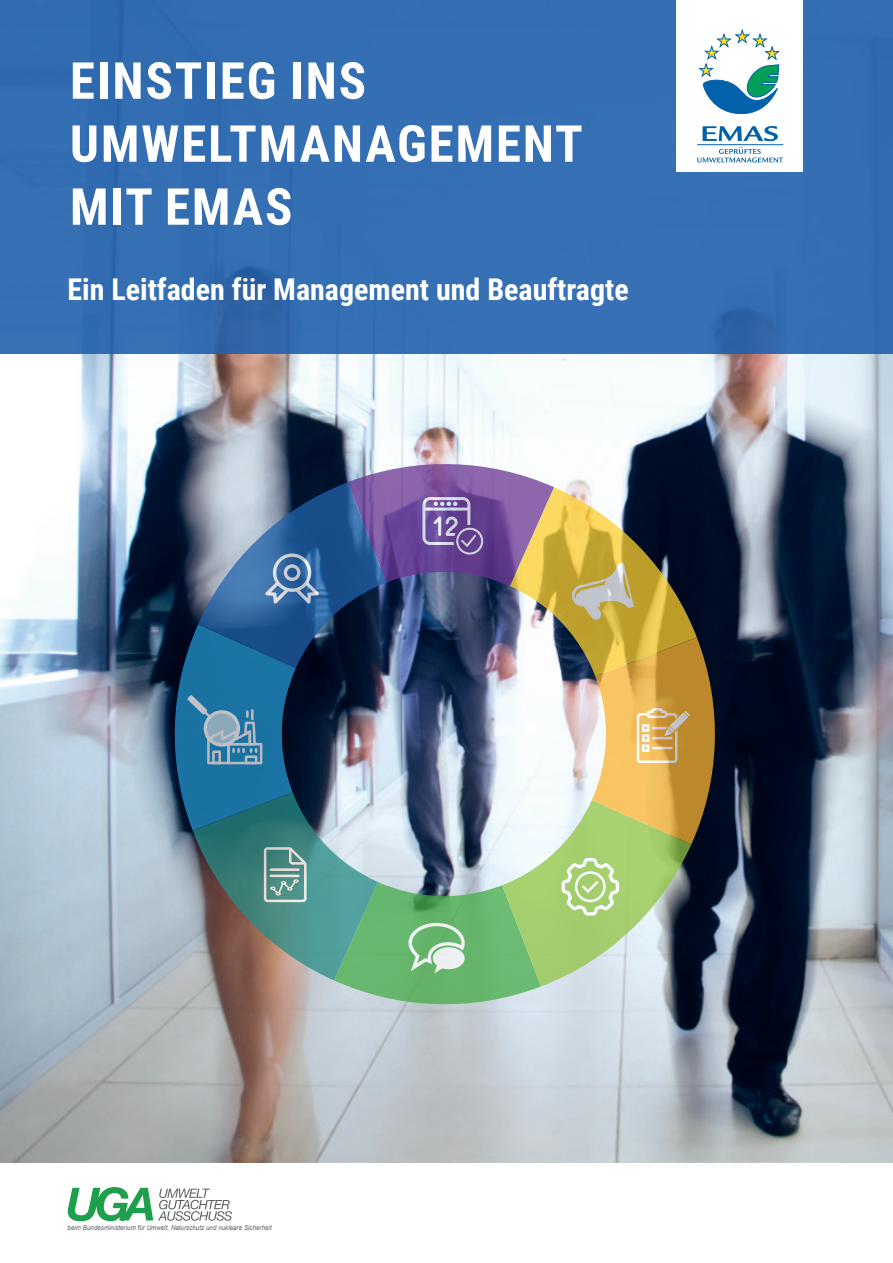
<style>
.page{position:relative;width:893px;height:1263px;background:#fff}
.page>*{position:absolute;margin:0;border:0;box-sizing:border-box;transform-origin:0 0}
.t1{font:700 51px/63px "Roboto Condensed";letter-spacing:.035em;color:#fff}
.t2{font:700 30px "Roboto Condensed";color:#fff}
.t3{font:italic 6.75px "Arial";letter-spacing:.005em;color:#5c5e67;scale:.91 1}
</style>
<div class="page">
<img style="left:0;top:354px;width:893px;height:808px">
<div style="left:0;top:0;width:893px;height:354px;background:#356fb3"></div>
<img style="left:166px;top:455px;width:558px;height:553px">
<svg style="left:68px;top:1187px;width:164px;height:34px"></svg>
<div style="left:676px;top:0;width:127px;height:171px;background:#fff"></div>
<svg style="left:697px;top:147px;width:86px;height:16px"></svg>
<hr style="left:697px;top:144px;width:86px;height:1px;background:#0161aa">
<svg style="left:703px;top:126px;width:75px;height:15px"></svg>
<svg style="left:698px;top:29px;width:82px;height:85px"></svg>
<p class="t1" style="left:70px;top:47px;width:514px">EINSTIEG INS<br>UMWELTMANAGEMENT</p>
<p class="t1" style="left:70px;top:173px;width:224px">MIT EMAS</p>
<p class="t2" style="left:68px;top:268px;width:563px">Ein Leitfaden für Management und Beauftragte</p>
<p class="t3" style="left:68px;top:1223px;width:226px">beim Bundesministerium für Umwelt, Naturschutz und nukleare Sicherheit</p>
</div>
